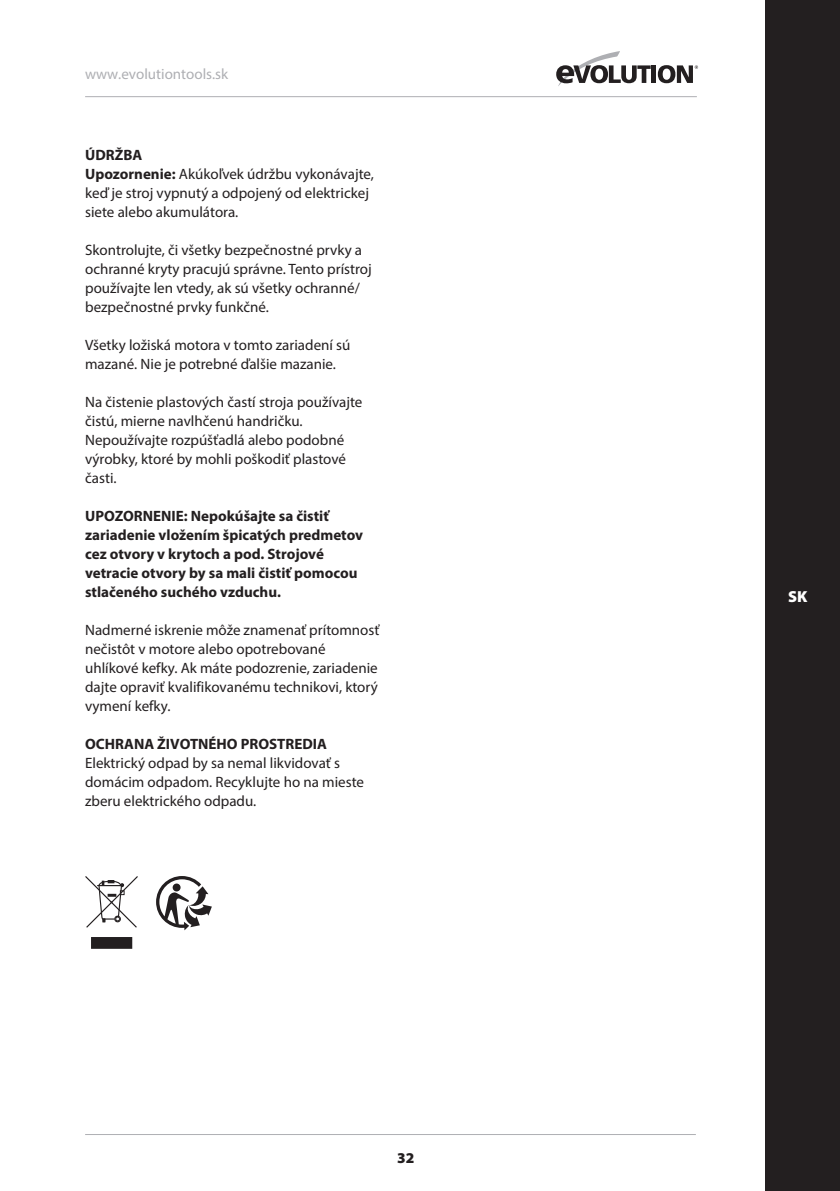
<style>
.page{position:relative;width:840px;height:1191px;background:#fff}
.page>*{position:absolute;margin:0;border:0;box-sizing:border-box;transform-origin:0 0}
.t1{font:900 16px "Myriad Pro";color:#fff}
.Bullets{font:15px/19px "Myriad Pro";color:#231f20}
.Bullets-2{font:700 15px/19px "Myriad Pro";color:#231f20}
.t2{font:15px "Myriad Pro";color:#aeafb3}
.t3{font:900 15px "Myriad Pro";color:#231f20}
.s1{font-weight:700}
</style>
<div class="page">
<div style="left:93px;top:938px;width:38px;height:9px;background:#231f20"></div>
<div style="left:91px;top:937px;width:41px;height:11px;border:3px solid #231f20"></div>
<svg style="left:85px;top:876px;width:53px;height:52px"></svg>
<svg style="left:156px;top:876px;width:56px;height:54px"></svg>
<hr style="left:85px;top:96px;width:611px;height:1px;background:#aeafb3">
<hr style="left:85px;top:1134px;width:610px;height:1px;background:#aeafb3">
<svg style="left:556px;top:51px;width:94px;height:35px"></svg>
<div style="left:651px;top:65px;width:5px;height:18px;background:#231f20"></div>
<svg style="left:657px;top:65px;width:40px;height:18px"></svg>
<div style="left:765px;top:0;width:74px;height:1191px;background:#231f20"></div>
<p class="t2" style="left:85px;top:65px;width:145px">www.evolutiontools.sk</p>
<p class="Bullets-2" style="left:85px;top:145px;width:59px">ÚDRŽBA</p>
<p class="Bullets" style="left:85px;top:164px;width:290px"><span class="s1">Upozornenie:</span> Akúkoľvek údržbu vykonávajte, keď je stroj vypnutý a odpojený od elektrickej siete alebo akumulátora.</p>
<p class="Bullets" style="left:85px;top:240px;width:288px">Skontrolujte, či všetky bezpečnostné prvky a ochranné kryty pracujú správne. Tento prístroj používajte len vtedy, ak sú všetky ochranné/ bezpečnostné prvky funkčné.</p>
<p class="Bullets" style="left:85px;top:335px;width:267px">Všetky ložiská motora v tomto zariadení sú mazané. Nie je potrebné ďalšie mazanie.</p>
<p class="Bullets" style="left:85px;top:392px;width:279px">Na čistenie plastových častí stroja používajte čistú, mierne navlhčenú handričku.<br>Nepoužívajte rozpúšťadlá alebo podobné výrobky, ktoré by mohli poškodiť plastové časti.</p>
<p class="Bullets-2" style="left:85px;top:506px;width:279px">UPOZORNENIE: Nepokúšajte sa čistiť zariadenie vložením špicatých predmetov cez otvory v krytoch a pod. Strojové vetracie otvory by sa mali čistiť pomocou stlačeného suchého vzduchu.</p>
<p class="Bullets" style="left:85px;top:620px;width:296px">Nadmerné iskrenie môže znamenať prítomnosť nečistôt v motore alebo opotrebované uhlíkové kefky. Ak máte podozrenie, zariadenie dajte opraviť kvalifikovanému technikovi, ktorý vymení kefky.</p>
<p class="Bullets-2" style="left:85px;top:734px;width:243px">OCHRANA ŽIVOTNÉHO PROSTREDIA</p>
<p class="Bullets" style="left:85px;top:753px;width:280px">Elektrický odpad by sa nemal likvidovať s domácim odpadom. Recyklujte ho na mieste zberu elektrického odpadu.</p>
<p class="t3" style="left:397px;top:1147px;width:19px">32</p>
<p class="t1" style="left:787px;top:585px;width:21px">SK</p>
</div>
